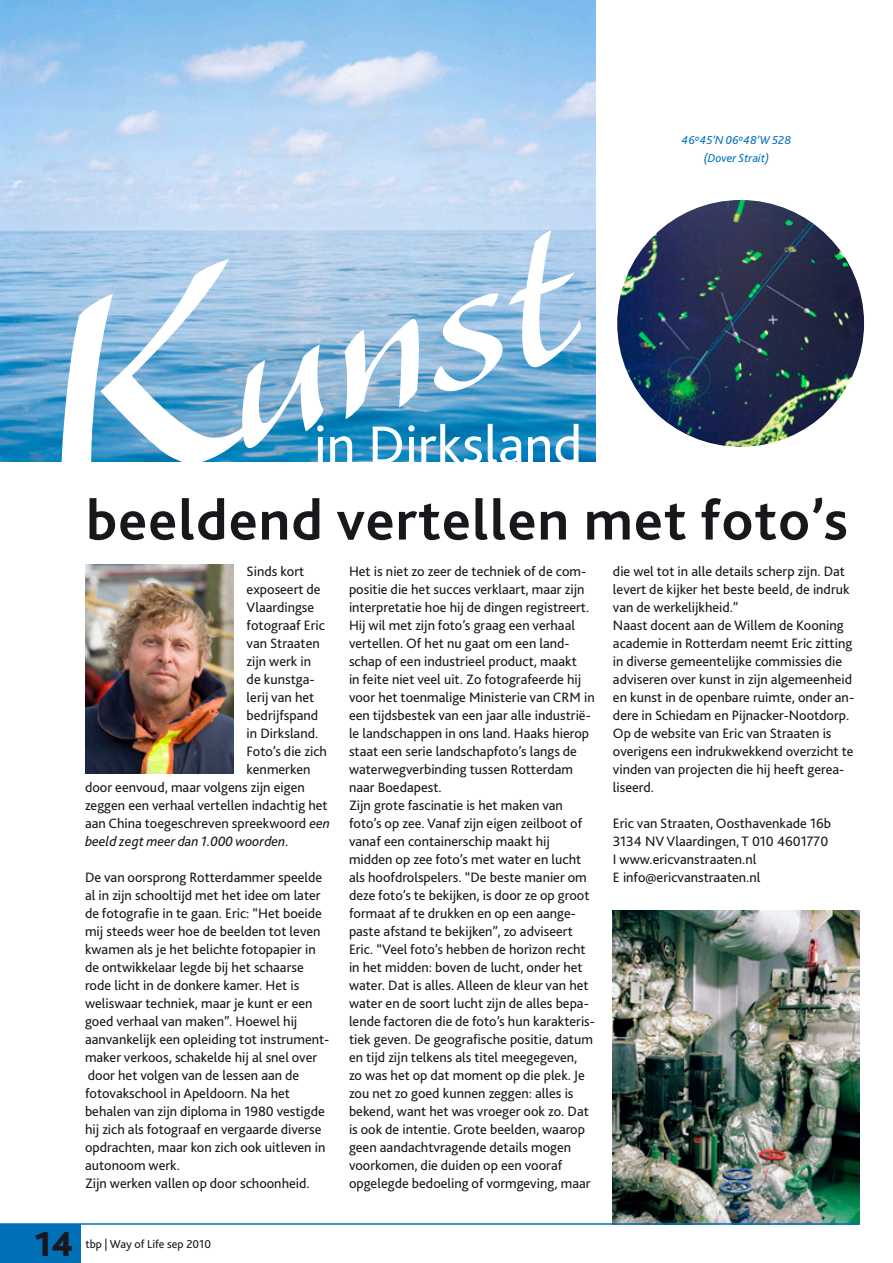
<style>
.page{position:relative;width:893px;height:1263px;background:#fff}
.page>*{position:absolute;margin:0;border:0;box-sizing:border-box;transform-origin:0 0}
.t1{font:230.55px "Alexa Std";color:#fff}
.t2{font:700 58.5px "Bliss 2";letter-spacing:.02em;color:#1a171c}
.t3{font:55.95px "Bliss 2";color:#fff}
.t4{font:800 36px "Bliss 2";color:#1a171c}
.t5{font:14.25px/18px "Bliss 2";color:#1a171c}
.t6{font:italic 14.25px "Bliss 2";color:#1a171c}
.t7{font:italic 12px/18px "Bliss 2";color:#0071b9;text-align:center}
.t8{font:12px "Bliss 2";color:#1a171c}
.s1{font-size:345.9px}
.s2{font-style:italic}
.s3{font-style:normal}
</style>
<div class="page">
<img style="left:612px;top:911px;width:247px;height:312px">
<div style="left:0;top:1224px;width:81px;height:39px;background:#0071b9"></div>
<img style="left:0;top:0;width:595px;height:462px">
<img style="left:85px;top:564px;width:149px;height:210px">
<img style="left:617px;top:200px;width:247px;height:247px;border-radius:123px">
<hr style="left:0;top:1223px;width:859px;height:2px;background:#0071b9">
<p class="t7" style="left:681px;top:131px;width:111px">46º45’N 06º48’W 528 (Dover Strait)</p>
<h1 class="t1" style="left:4px;top:339px;width:556px;rotate:-16deg"><span class="s1">K</span>unst</h1>
<h3 class="t3" style="left:314px;top:410px;width:270px">in Dirksland</h3>
<h2 class="t2" style="left:86px;top:484px;width:764px">beeldend vertellen met foto’s</h2>
<p class="t5" style="left:247px;top:562px;width:59px">Sinds kort</p>
<p class="t5" style="left:247px;top:580px;width:75px">exposeert de</p>
<p class="t5" style="left:247px;top:598px;width:69px">Vlaardingse</p>
<p class="t5" style="left:247px;top:616px;width:80px">fotograaf Eric</p>
<p class="t5" style="left:247px;top:634px;width:75px">van Straaten</p>
<p class="t5" style="left:247px;top:652px;width:66px">zijn werk in</p>
<p class="t5" style="left:247px;top:670px;width:69px">de kunstga-</p>
<p class="t5" style="left:247px;top:688px;width:69px">lerij van het</p>
<p class="t5" style="left:247px;top:706px;width:73px">bedrijfspand</p>
<p class="t5" style="left:247px;top:724px;width:73px">in Dirksland.</p>
<p class="t5" style="left:247px;top:742px;width:82px">Foto’s die zich</p>
<p class="t5" style="left:247px;top:760px;width:65px">kenmerken</p>
<p class="t5" style="left:85px;top:778px;width:221px">door eenvoud, maar volgens zijn eigen</p>
<p class="t5" style="left:85px;top:796px;width:244px">zeggen een verhaal vertellen indachtig het</p>
<p class="t5" style="left:85px;top:814px;width:246px">aan China toegeschreven spreekwoord <span class="s2">een</span></p>
<p class="t6" style="left:85px;top:832px;width:205px">beeld zegt meer dan 1.000 woorden<span class="s3">.</span></p>
<p class="t5" style="left:85px;top:868px;width:244px">De van oorsprong Rotterdammer speelde al in zijn schooltijd met het idee om later de fotografie in te gaan. Eric: “Het boeide mij steeds weer hoe de beelden tot leven kwamen als je het belichte fotopapier in de ontwikkelaar legde bij het schaarse rode licht in de donkere kamer. Het is weliswaar techniek, maar je kunt er een goed verhaal van maken”. Hoewel hij aanvankelijk een opleiding tot instrument&shy;maker verkoos, schakelde hij al snel over door het volgen van de lessen aan de fotovakschool in Apeldoorn. Na het behalen van zijn diploma in 1980 vestigde hij zich als fotograaf en vergaarde diverse opdrachten, maar kon zich ook uitleven in autonoom werk.<br>Zijn werken vallen op door schoonheid.</p>
<h3 class="t4" style="left:34px;top:1221px;width:41px">14</h3>
<p class="t8" style="left:85px;top:1236px;width:127px">tbp | Way of Life sep 2010</p>
<p class="t5" style="left:349px;top:562px;width:247px">Het is niet zo zeer de techniek of de com&shy;positie die het succes verklaart, maar zijn interpretatie hoe hij de dingen registreert.<br>Hij wil met zijn foto’s graag een verhaal vertellen. Of het nu gaat om een land&shy;schap of een industrieel product, maakt<br>in feite niet veel uit. Zo fotografeerde hij voor het toenmalige Ministerie van CRM in een tijdsbestek van een jaar alle industrië&shy;le landschappen in ons land. Haaks hierop staat een serie landschapfoto’s langs de waterwegverbinding tussen Rotterdam naar Boedapest.<br>Zijn grote fascinatie is het maken van foto’s op zee. Vanaf zijn eigen zeilboot of vanaf een containerschip maakt hij midden op zee foto’s met water en lucht als hoofdrolspelers. “De beste manier om deze foto’s te bekijken, is door ze op groot formaat af te drukken en op een aange&shy;paste afstand te bekijken”, zo adviseert Eric. “Veel foto’s hebben de horizon recht in het midden: boven de lucht, onder het water. Dat is alles. Alleen de kleur van het water en de soort lucht zijn de alles bepa&shy;lende factoren die de foto’s hun karakteris&shy;tiek geven. De geografische positie, datum en tijd zijn telkens als titel meegegeven,<br>zo was het op dat moment op die plek. Je zou net zo goed kunnen zeggen: alles is bekend, want het was vroeger ook zo. Dat is ook de intentie. Grote beelden, waarop geen aandachtvragende details mogen voorkomen, die duiden op een vooraf opgelegde bedoeling of vormgeving, maar</p>
<p class="t5" style="left:613px;top:562px;width:243px">die wel tot in alle details scherp zijn. Dat levert de kijker het beste beeld, de indruk van de werkelijkheid.”<br>Naast docent aan de Willem de Kooning academie in Rotterdam neemt Eric zitting in diverse gemeentelijke commissies die adviseren over kunst in zijn algemeenheid en kunst in de openbare ruimte, onder an&shy;dere in Schiedam en Pijnacker-Nootdorp.<br>Op de website van Eric van Straaten is overigens een indrukwekkend overzicht te vinden van projecten die hij heeft gerea&shy;liseerd.</p>
<p class="t5" style="left:613px;top:814px;width:220px">Eric van Straaten, Oosthavenkade 16b<br>3134 NV Vlaardingen, T 010 4601770<br>I www.ericvanstraaten.nl<br>E info@ericvanstraaten.nl</p>
</div>
